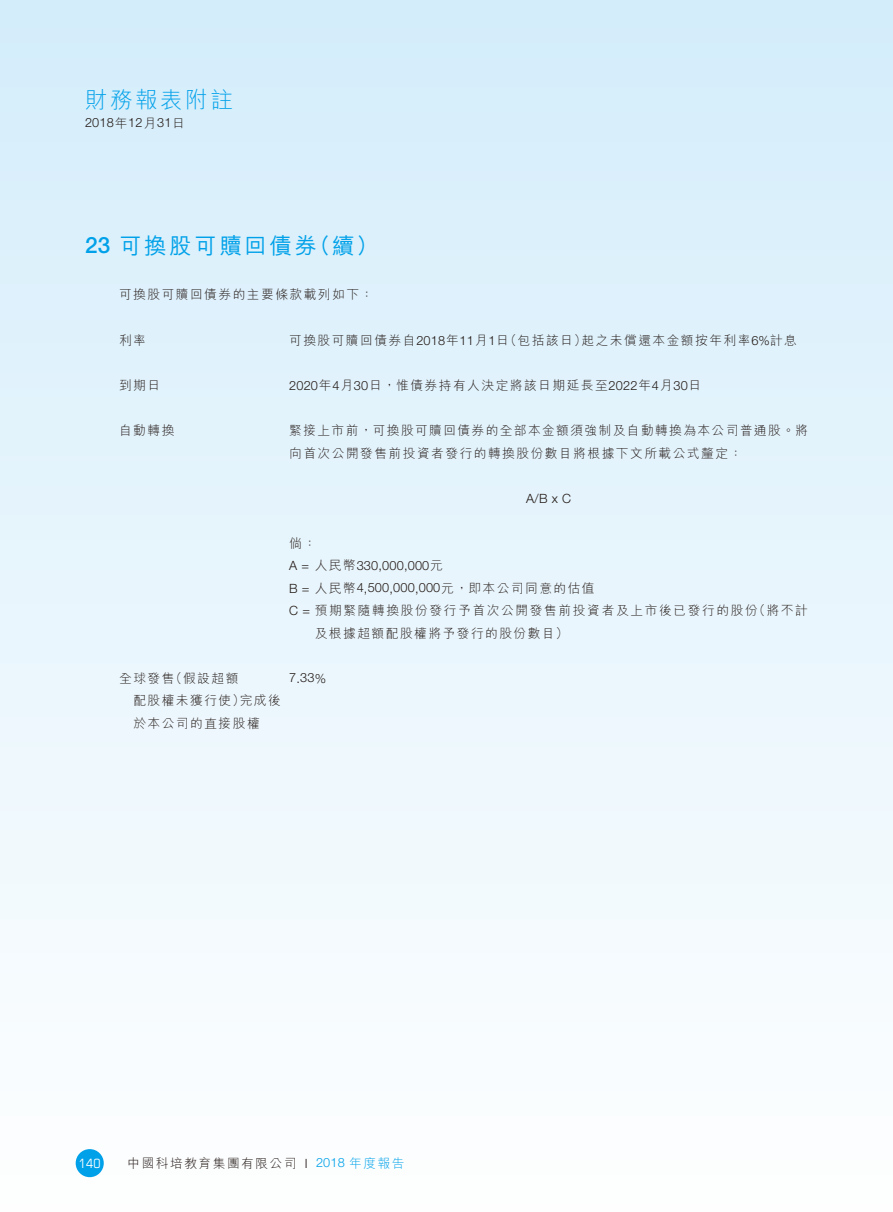
<style>
.page{position:relative;width:893px;height:1212px;background:#fff}
.page>*{position:absolute;margin:0;border:0;box-sizing:border-box;transform-origin:0 0}
.t1{font:500 22.5px "M Hei HK";letter-spacing:.115em;color:#00a1e9}
.t2{font:300 22.5px "M Hei HK";letter-spacing:.115em;color:#00a1e9}
.t3{font:300 12.75px/22.5px "M Hei HK";letter-spacing:.115em;color:#231916}
.t4{font:300 12.75px/22.5px "Helvetica Neue";letter-spacing:.015em;color:#231916}
.t5{font:condensed 12.75px "Eurostile";color:#fff}
.s1{font-family:"M Hei HK"}
.s2{font-family:"Helvetica Neue"}
.s3{font-family:"Helvetica Neue";color:#00a1e9}
.s4{color:#00a1e9}
</style>
<div class="page">
<div style="left:0;top:0;width:893px;height:1212px;background:linear-gradient(to bottom,#d4edfb,#fefefe)"></div>
<div style="left:76px;top:1149px;width:28px;height:28px;background:#00a1e9;border-radius:50%"></div>
<h1 class="t2" style="left:85px;top:84px;width:149px">財務報表附註</h1>
<p class="t4" style="left:85px;top:111px;width:101px">2018<span class="s1">年</span>12<span class="s1">月</span>31<span class="s1">日</span></p>
<h1 class="t1" style="left:85px;top:229px;width:295px"><span class="s2">23</span> 可換股可贖回債券（續）</h1>
<p class="t3" style="left:119px;top:283px;width:256px">可換股可贖回債券的主要條款載列如下：</p>
<p class="t3" style="left:119px;top:329px;width:28px">利率</p>
<p class="t3" style="left:289px;top:329px;width:509px">可換股可贖回債券自<span class="s2">2018</span>年<span class="s2">11</span>月<span class="s2">1</span>日（包括該日）起之未償還本金額按年利率<span class="s2">6%</span>計息</p>
<p class="t3" style="left:119px;top:374px;width:43px">到期日</p>
<p class="t3" style="left:289px;top:374px;width:414px"><span class="s2">2020</span>年<span class="s2">4</span>月<span class="s2">30</span>日，惟債券持有人決定將該日期延長至<span class="s2">2022</span>年<span class="s2">4</span>月<span class="s2">30</span>日</p>
<p class="t3" style="left:119px;top:419px;width:57px">自動轉換</p>
<p class="t3" style="left:289px;top:419px;width:520px">緊接上市前，可換股可贖回債券的全部本金額須強制及自動轉換為本公司普通股。將向首次公開發售前投資者發行的轉換股份數目將根據下文所載公式釐定：</p>
<p class="t4" style="left:526px;top:486px;width:47px">A/B x C</p>
<p class="t3" style="left:289px;top:531px;width:28px">倘：</p>
<p class="t4" style="left:289px;top:554px;width:307px">A = <span class="s1">人民幣</span>330,000,000<span class="s1">元<br></span>B = <span class="s1">人民幣</span>4,500,000,000<span class="s1">元，即本公司同意的估值</span></p>
<p class="t3" style="left:315px;top:599px;width:495px;text-indent:-26px"><span class="s2">C =</span> 預期緊隨轉換股份發行予首次公開發售前投資者及上市後已發行的股份（將不計及根據超額配股權將予發行的股份數目）</p>
<p class="t3" style="left:119px;top:666px;width:163px">全球發售（假設超額<br>　配股權未獲行使）完成後　於本公司的直接股權</p>
<p class="t4" style="left:289px;top:666px;width:38px">7.33%</p>
<p class="t5" style="left:79px;top:1155px;width:23px">140</p>
<p class="t3" style="left:128px;top:1152px;width:278px">中國科培教育集團有限公司 <span class="s2">I</span> <span class="s3">2018</span> <span class="s4">年度報告</span></p>
</div>
